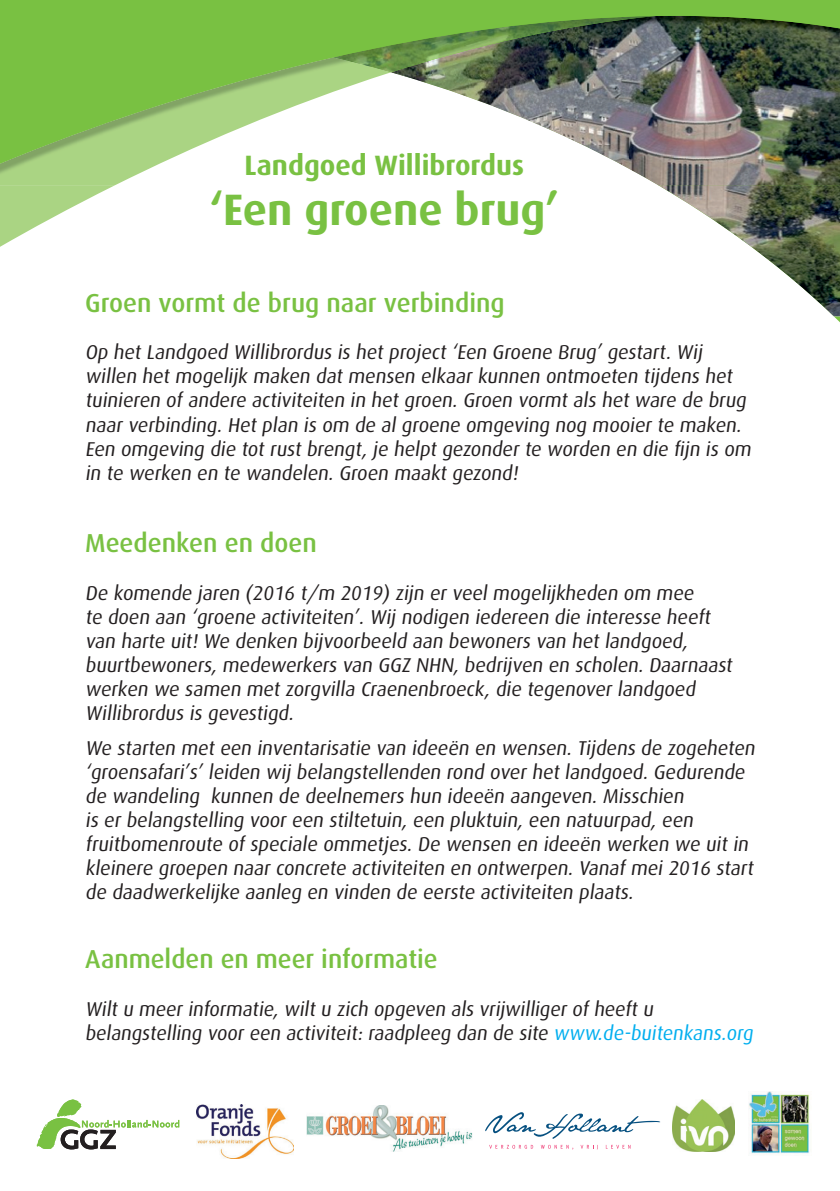
<style>
.page{position:relative;width:840px;height:1191px;background:#fff}
.page>*{position:absolute;margin:0;border:0;box-sizing:border-box;transform-origin:0 0}
.t1{font:700 44px "Dax";color:#79c142}
.t2{font:700 28px "Dax";color:#79c142}
.t3{font:500 26px "Dax";color:#79c142}
.t4{font:20px/24px "Dax";color:#231f20}
.s1{color:#00aeef}
</style>
<div class="page">
<img style="left:658px;top:185px;width:181px;height:131px">
<img style="left:642px;top:176px;width:197px;height:9px">
<svg style="left:620px;top:164px;width:219px;height:12px;background:#838177"></svg>
<svg style="left:0;top:185px;width:115px;height:62px"></svg>
<img style="left:0;top:164px;width:159px;height:21px">
<img style="left:0;top:0;width:839px;height:164px">
<svg style="left:37px;top:1099px;width:142px;height:50px"></svg>
<img style="left:672px;top:1099px;width:62px;height:52px">
<img style="left:196px;top:1104px;width:97px;height:54px">
<img style="left:306px;top:1105px;width:166px;height:46px">
<img style="left:749px;top:1091px;width:61px;height:63px">
<svg style="left:485px;top:1112px;width:175px;height:37px"></svg>
<h2 class="t2" style="left:244px;top:149px;width:281px">Landgoed Willibrordus</h2>
<h1 class="t1" style="left:209px;top:184px;width:351px">‘Een groene brug’</h1>
<h3 class="t3" style="left:85px;top:288px;width:421px">Groen vormt de brug naar verbinding</h3>
<p class="t4" style="left:85px;top:341px;width:670px">Op het Landgoed Willibrordus is het project ‘Een Groene Brug’ gestart. Wij willen het mogelijk maken dat mensen elkaar kunnen ontmoeten tijdens het tuinieren of andere activiteiten in het groen. Groen vormt als het ware de brug naar verbinding. Het plan is om de al groene omgeving nog mooier te maken.<br>Een omgeving die tot rust brengt, je helpt gezonder te worden en die fijn is om in te werken en te wandelen. Groen maakt gezond!</p>
<h3 class="t3" style="left:85px;top:528px;width:233px">Meedenken en doen</h3>
<p class="t4" style="left:85px;top:581px;width:651px">De komende jaren (2016 t/m 2019) zijn er veel mogelijkheden om mee<br>te doen aan ‘groene activiteiten’. Wij nodigen iedereen die interesse heeft van harte uit! We denken bijvoorbeeld aan bewoners van het landgoed, buurtbewoners, medewerkers van GGZ NHN, bedrijven en scholen. Daarnaast werken we samen met zorgvilla Craenenbroeck, die tegenover landgoed Willibrordus is gevestigd.</p>
<p class="t4" style="left:85px;top:736px;width:674px">We starten met een inventarisatie van ideeën en wensen. Tijdens de zogeheten ‘groensafari’s’ leiden wij belangstellenden rond over het landgoed. Gedurende de wandeling kunnen de deelnemers hun ideeën aangeven. Misschien<br>is er belangstelling voor een stiltetuin, een pluktuin, een natuurpad, een fruitbomenroute of speciale ommetjes. De wensen en ideeën werken we uit in kleinere groepen naar concrete activiteiten en ontwerpen. Vanaf mei 2016 start de daadwerkelijke aanleg en vinden de eerste activiteiten plaats.</p>
<h3 class="t3" style="left:85px;top:944px;width:354px">Aanmelden en meer informatie</h3>
<p class="t4" style="left:85px;top:997px;width:672px">Wilt u meer informatie, wilt u zich opgeven als vrijwilliger of heeft u belangstelling voor een activiteit: raadpleeg dan de site <span class="s1">www.de-buitenkans.org</span></p>
</div>
